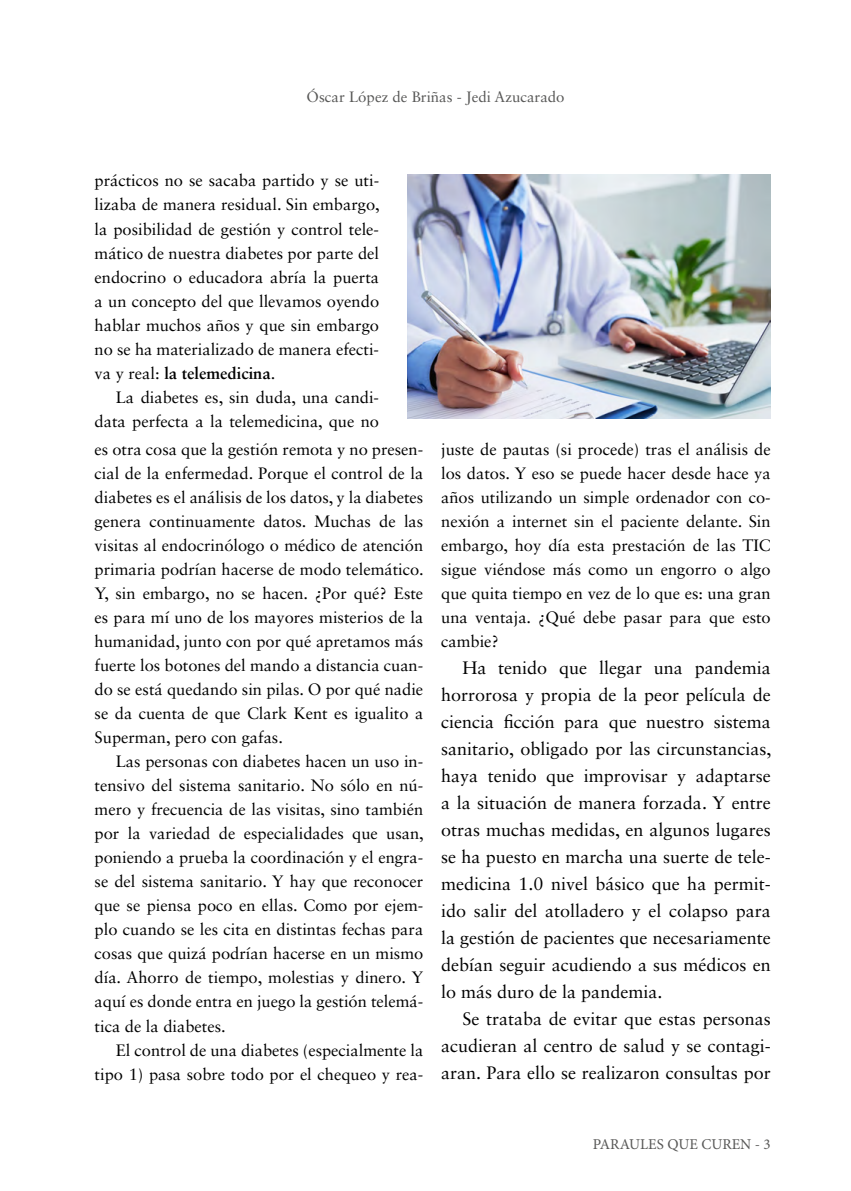
<style>
.page{position:relative;width:851px;height:1191px;background:#fff}
.page>*{position:absolute;margin:0;border:0;box-sizing:border-box;transform-origin:0 0}
.t1{font:18px/27px "Sabon LT Std";color:#000;text-align:justify}
.t2{font:16.5px/24px "Sabon LT Std";color:#000;text-align:justify}
.t3{font:15px "Sabon LT Std";color:#575756}
.t4{font:15px "Minion Pro";color:#575756}
.s1{font-weight:700}
</style>
<div class="page">
<img style="left:407px;top:174px;width:363px;height:244px">
<p class="t3" style="left:306px;top:88px;width:259px">Óscar López de Briñas - Jedi Azucarado</p>
<p class="t2" style="left:95px;top:168px;width:286px">prácticos no se sacaba partido y se uti&shy;lizaba de manera residual. Sin embargo, la posibilidad de gestión y control tele&shy;mático de nuestra diabetes por parte del endocrino o educadora abría la puerta a un concepto del que llevamos oyendo hablar muchos años y que sin embargo no se ha materializado de manera efecti&shy;va y real: <span class="s1">la telemedicina</span>.</p>
<p class="t2" style="left:95px;top:385px;width:286px;text-align:right">La diabetes es, sin duda, una candi&shy;data perfecta a la telemedicina, que no</p>
<p class="t2" style="left:95px;top:437px;width:331px">es otra cosa que la gestión remota y no presen&shy;cial de la enfermedad. Porque el control de la diabetes es el análisis de los datos, y la diabetes genera continuamente datos. Muchas de las visitas al endocrinólogo o médico de atención primaria podrían hacerse de modo telemático.<br>Y, sin embargo, no se hacen. ¿Por qué? Este es para mí uno de los mayores misterios de la humanidad, junto con por qué apretamos más fuerte los botones del mando a distancia cuan&shy;do se está quedando sin pilas. O por qué nadie se da cuenta de que Clark Kent es igualito a Superman, pero con gafas.</p>
<p class="t2" style="left:95px;top:749px;width:331px;text-indent:21px">Las personas con diabetes hacen un uso in&shy;tensivo del sistema sanitario. No sólo en nú&shy;mero y frecuencia de las visitas, sino también por la variedad de especialidades que usan, poniendo a prueba la coordinación y el engra&shy;se del sistema sanitario. Y hay que reconocer que se piensa poco en ellas. Como por ejem&shy;plo cuando se les cita en distintas fechas para cosas que quizá podrían hacerse en un mismo día. Ahorro de tiempo, molestias y dinero. Y aquí es donde entra en juego la gestión telemá&shy;tica de la diabetes.</p>
<p class="t2" style="left:95px;top:1037px;width:330px;text-align:right">El control de una diabetes (especialmente la tipo 1) pasa sobre todo por el chequeo y rea-</p>
<p class="t2" style="left:441px;top:437px;width:331px">juste de pautas (si procede) tras el análisis de los datos. Y eso se puede hacer desde hace ya años utilizando un simple ordenador con co&shy;nexión a internet sin el paciente delante. Sin embargo, hoy día esta prestación de las TIC sigue viéndose más como un engorro o algo que quita tiempo en vez de lo que es: una gran una ventaja. ¿Qué debe pasar para que esto cambie?</p>
<p class="t1" style="left:441px;top:654px;width:332px;text-indent:21px">Ha tenido que llegar una pandemia horrorosa y propia de la peor película de ciencia ficción para que nuestro sistema sanitario, obligado por las circunstancias, haya tenido que improvisar y adaptarse a la situación de manera forzada. Y entre otras muchas medidas, en algunos lugares se ha puesto en marcha una suerte de tele&shy;medicina 1.0 nivel básico que ha permit&shy;ido salir del atolladero y el colapso para la gestión de pacientes que necesariamente debían seguir acudiendo a sus médicos en lo más duro de la pandemia.</p>
<p class="t1" style="left:441px;top:1005px;width:331px;text-indent:21px">Se trataba de evitar que estas personas acudieran al centro de salud y se contagi&shy;aran. Para ello se realizaron consultas por</p>
<p class="t4" style="left:592px;top:1133px;width:179px">PARAULES QUE CUREN - 3</p>
</div>
